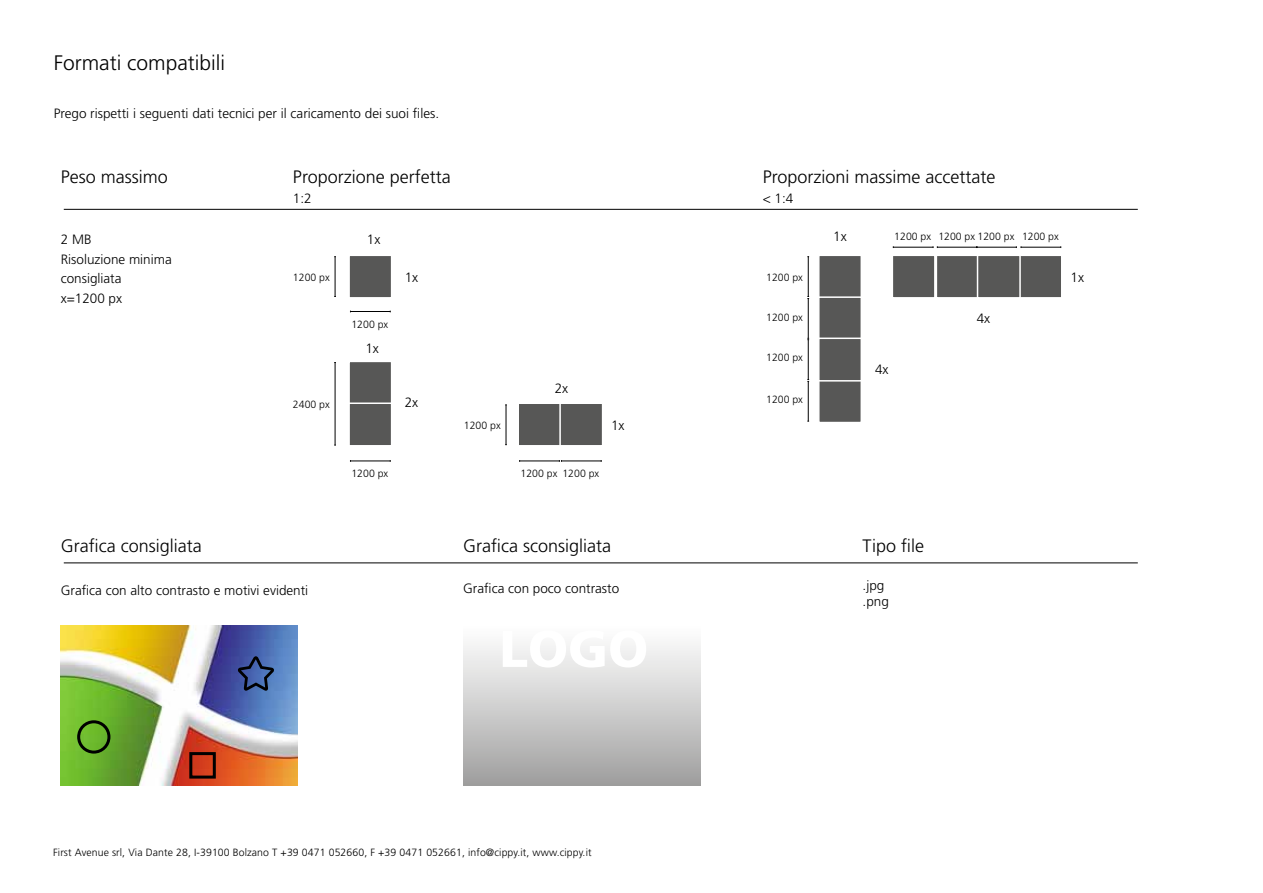
<style>
.page{position:relative;width:1263px;height:893px;background:#fff}
.page>*{position:absolute;margin:0;border:0;box-sizing:border-box;transform-origin:0 0}
.t1{font:900 51.45px "Frutiger LT Std";color:#fff}
.t2{font:300 21px "Frutiger LT Std";color:#000}
.t3{font:300 18px "Frutiger LT Std";color:#000}
.t4{font:300 13.5px/19.5px "Frutiger LT Std";color:#000}
.t5{font:300 10.5px "Frutiger LT Std";color:#000}
</style>
<div class="page">
<hr style="left:64px;top:209px;width:1074px;height:1px;background:#000">
<hr style="left:64px;top:563px;width:1074px;height:1px;background:#000">
<div style="left:463px;top:625px;width:237px;height:160px;background:linear-gradient(to bottom,#fff,#a0a0a0)"></div>
<div style="left:818px;top:255px;width:44px;height:44px;background:#575756;border:2px solid #fff"></div>
<div style="left:891px;top:255px;width:45px;height:44px;background:#575756;border:2px solid #fff"></div>
<div style="left:348px;top:361px;width:44px;height:44px;background:#575756;border:2px solid #fff"></div>
<div style="left:517px;top:402px;width:44px;height:44px;background:#575756;border:2px solid #fff"></div>
<div style="left:348px;top:255px;width:44px;height:44px;background:#575756;border:2px solid #fff"></div>
<div style="left:818px;top:379px;width:44px;height:44px;background:#575756;border:2px solid #fff"></div>
<div style="left:1018px;top:255px;width:44px;height:44px;background:#575756;border:2px solid #fff"></div>
<div style="left:818px;top:296px;width:44px;height:44px;background:#575756;border:2px solid #fff"></div>
<div style="left:936px;top:255px;width:44px;height:44px;background:#575756;border:2px solid #fff"></div>
<div style="left:348px;top:402px;width:44px;height:44px;background:#575756;border:2px solid #fff"></div>
<div style="left:559px;top:402px;width:44px;height:44px;background:#575756;border:2px solid #fff"></div>
<div style="left:818px;top:338px;width:44px;height:44px;background:#575756;border:2px solid #fff"></div>
<div style="left:977px;top:255px;width:44px;height:44px;background:#575756;border:2px solid #fff"></div>
<hr style="left:808px;top:257px;width:1px;height:39px;background:#000">
<hr style="left:335px;top:257px;width:1px;height:39px;background:#000">
<hr style="left:506px;top:405px;width:1px;height:40px;background:#000">
<hr style="left:335px;top:362px;width:1px;height:83px;background:#000">
<hr style="left:893px;top:247px;width:40px;height:1px;background:#000">
<hr style="left:350px;top:461px;width:40px;height:1px;background:#000">
<hr style="left:520px;top:461px;width:39px;height:1px;background:#000">
<hr style="left:561px;top:461px;width:40px;height:1px;background:#000">
<hr style="left:350px;top:311px;width:40px;height:1px;background:#000">
<hr style="left:976px;top:247px;width:40px;height:1px;background:#000">
<hr style="left:937px;top:247px;width:40px;height:1px;background:#000">
<hr style="left:1021px;top:247px;width:40px;height:1px;background:#000">
<hr style="left:808px;top:340px;width:1px;height:39px;background:#000">
<hr style="left:808px;top:299px;width:1px;height:39px;background:#000">
<hr style="left:808px;top:381px;width:1px;height:40px;background:#000">
<img style="left:61px;top:625px;width:237px;height:160px">
<svg style="left:238px;top:656px;width:36px;height:35px"></svg>
<div style="left:77px;top:720px;width:33px;height:34px;border:3px solid #000;border-radius:50%"></div>
<div style="left:189px;top:752px;width:27px;height:27px;border:3px solid #000"></div>
<h2 class="t2" style="left:54px;top:51px;width:173px">Formati compatibili</h2>
<p class="t4" style="left:54px;top:104px;width:387px">Prego rispetti i seguenti dati tecnici per il caricamento dei suoi files.</p>
<h3 class="t3" style="left:61px;top:167px;width:109px">Peso massimo</h3>
<p class="t4" style="left:61px;top:230px;width:113px">2 MB<br>Risoluzione minima consigliata<br>x=1200 px</p>
<h3 class="t3" style="left:293px;top:167px;width:159px">Proporzione perfetta</h3>
<p class="t4" style="left:293px;top:189px;width:20px">1:2</p>
<p class="t4" style="left:367px;top:230px;width:15px">1x</p>
<h3 class="t3" style="left:763px;top:167px;width:234px">Proporzioni massime accettate</h3>
<p class="t4" style="left:763px;top:189px;width:32px">&lt; 1:4</p>
<p class="t4" style="left:833px;top:227px;width:15px">1x</p>
<p class="t5" style="left:894px;top:230px;width:38px">1200 px</p>
<p class="t5" style="left:938px;top:230px;width:122px">1200 px 1200 px 1200 px</p>
<p class="t4" style="left:405px;top:267px;width:15px">1x</p>
<p class="t5" style="left:293px;top:271px;width:38px">1200 px</p>
<p class="t5" style="left:766px;top:271px;width:38px">1200 px</p>
<p class="t5" style="left:293px;top:398px;width:38px">2400 px</p>
<p class="t5" style="left:351px;top:318px;width:38px">1200 px</p>
<p class="t4" style="left:365px;top:339px;width:15px">1x</p>
<p class="t4" style="left:405px;top:393px;width:15px">2x</p>
<p class="t5" style="left:464px;top:419px;width:38px">1200 px</p>
<p class="t4" style="left:555px;top:379px;width:15px">2x</p>
<p class="t4" style="left:611px;top:415px;width:15px">1x</p>
<p class="t5" style="left:766px;top:311px;width:38px">1200 px</p>
<p class="t5" style="left:766px;top:351px;width:38px">1200 px</p>
<p class="t5" style="left:766px;top:393px;width:38px">1200 px</p>
<p class="t4" style="left:875px;top:360px;width:15px">4x</p>
<p class="t4" style="left:977px;top:309px;width:15px">4x</p>
<p class="t4" style="left:1070px;top:267px;width:15px">1x</p>
<p class="t5" style="left:351px;top:468px;width:38px">1200 px</p>
<p class="t5" style="left:521px;top:468px;width:80px">1200 px 1200 px</p>
<h3 class="t3" style="left:61px;top:535px;width:142px">Grafica consigliata</h3>
<p class="t4" style="left:61px;top:581px;width:249px">Grafica con alto contrasto e motivi evidenti</p>
<h3 class="t3" style="left:463px;top:535px;width:149px">Grafica sconsigliata</h3>
<p class="t4" style="left:463px;top:579px;width:158px">Grafica con poco contrasto</p>
<h1 class="t1" style="left:499px;top:618px;width:150px">LOGO</h1>
<h3 class="t3" style="left:863px;top:535px;width:63px">Tipo file</h3>
<p class="t4" style="left:863px;top:577px;width:28px;line-height:16.2px">.jpg .png</p>
<p class="t5" style="left:53px;top:846px;width:540px">First Avenue srl, Via Dante 28, I-39100 Bolzano T +39 0471 052660, F +39 0471 052661, info@cippy.it, www.cippy.it</p>
</div>
